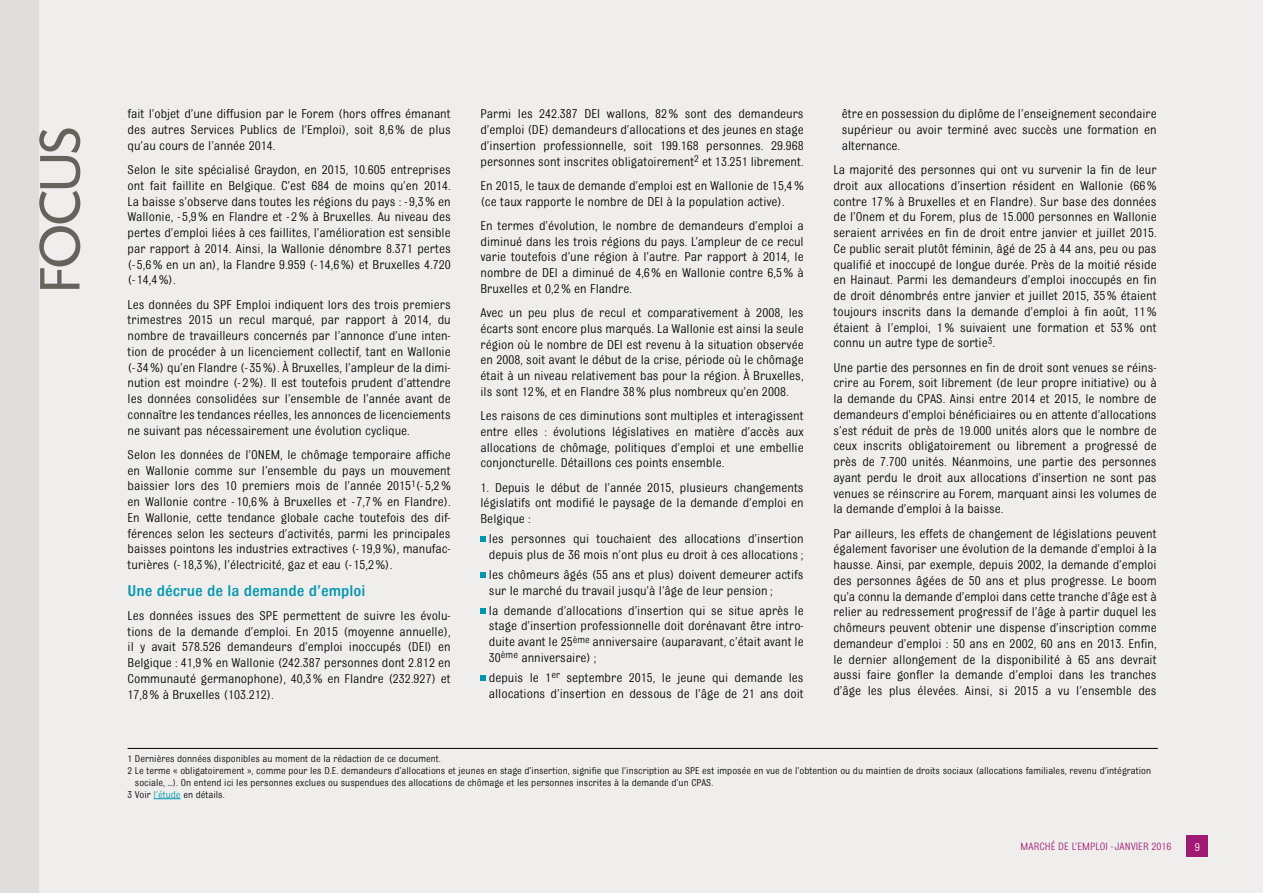
<style>
.page{position:relative;width:1263px;height:893px;background:#fff}
.page>*{position:absolute;margin:0;border:0;box-sizing:border-box;transform-origin:0 0}
.t1{font:60px "Sh Today";color:#65645c}
.t2{font:500 16.5px "Bulldog";color:#0096ae}
.t3{font:13.5px/15.8px "Bulldog";color:#000;text-align:justify}
.t4{font:12px "Bulldog";color:#fff}
.t5{font:11.25px "Bulldog";color:#9f1b73}
.t6{font:10.5px "Bulldog";color:#000}
.s1{color:#0096ae}
</style>
<div class="page">
<div style="left:0;top:0;width:42px;height:893px;background:#dfdedc"></div>
<div style="left:39px;top:0;width:1224px;height:893px;background:#efeeed"></div>
<div style="left:1187px;top:835px;width:21px;height:21px;background:#9f1b73"></div>
<svg style="left:480px;top:536px;width:6px;height:6px"></svg>
<svg style="left:480px;top:572px;width:6px;height:5px"></svg>
<svg style="left:480px;top:608px;width:6px;height:5px"></svg>
<svg style="left:480px;top:675px;width:6px;height:5px"></svg>
<hr style="left:128px;top:748px;width:1030px;height:1px;background:#000">
<svg style="left:154px;top:798px;width:27px;height:1px"></svg>
<h1 class="t1" style="left:29px;top:292px;width:166px;rotate:-90deg">FOCUS</h1>
<p class="t3" style="left:128px;top:106px;width:325px">fait l’objet d’une diffusion par le Forem (hors offres émanant des autres Services Publics de l’Emploi), soit 8,6% de plus qu’au cours de l’année 2014.</p>
<p class="t3" style="left:128px;top:162px;width:325px">Selon le site spécialisé Graydon, en 2015, 10.605 entreprises ont fait faillite en Belgique. C’est 684 de moins qu’en 2014.<br>La baisse s’observe dans toutes les régions du pays : - 9,3% en Wallonie, - 5,9% en Flandre et - 2% à Bruxelles. Au niveau des pertes d’emploi liées à ces faillites, l’amélioration est sensible par rapport à 2014. Ainsi, la Wallonie dénombre 8.371 pertes (- 5,6% en un an), la Flandre 9.959 (- 14,6%) et Bruxelles 4.720 (- 14,4%).</p>
<p class="t3" style="left:128px;top:296px;width:325px">Les données du SPF Emploi indiquent lors des trois premiers trimestres 2015 un recul marqué, par rapport à 2014, du nombre de travailleurs concernés par l’annonce d’une inten&shy;tion de procéder à un licenciement collectif, tant en Wallonie (- 34%) qu’en Flandre (- 35%). À Bruxelles, l’ampleur de la dimi&shy;nution est moindre (- 2%). Il est toutefois prudent d’attendre les données consolidées sur l’ensemble de l’année avant de connaître les tendances réelles, les annonces de licenciements ne suivant pas nécessairement une évolution cyclique.</p>
<p class="t3" style="left:128px;top:447px;width:325px">Selon les données de l’ONEM, le chômage temporaire affiche en Wallonie comme sur l’ensemble du pays un mouvement baissier lors des 10 premiers mois de l’année 2015<sup>1</sup>(- 5,2% en Wallonie contre - 10,6% à Bruxelles et - 7,7% en Flandre).<br>En Wallonie, cette tendance globale cache toutefois des dif&shy;férences selon les secteurs d’activités, parmi les principales baisses pointons les industries extractives (- 19,9%), manufac&shy;turières (- 18,3%), l’électricité, gaz et eau (- 15,2%).</p>
<p class="t2" style="left:128px;top:582px;width:239px">Une décrue de la demande d’emploi</p>
<p class="t3" style="left:128px;top:607px;width:325px">Les données issues des SPE permettent de suivre les évolu&shy;tions de la demande d’emploi. En 2015 (moyenne annuelle), il y avait 578.526 demandeurs d’emploi inoccupés (DEI) en Belgique : 41,9% en Wallonie (242.387 personnes dont 2.812 en Communauté germanophone), 40,3% en Flandre (232.927) et 17,8% à Bruxelles (103.212).</p>
<p class="t3" style="left:480px;top:106px;width:325px">Parmi les 242.387 DEI wallons, 82% sont des demandeurs d’emploi (DE) demandeurs d’allocations et des jeunes en stage d’insertion professionnelle, soit 199.168 personnes. 29.968 personnes sont inscrites obligatoirement<sup>2</sup> et 13.251 librement.</p>
<p class="t3" style="left:480px;top:177px;width:325px">En 2015, le taux de demande d’emploi est en Wallonie de 15,4% (ce taux rapporte le nombre de DEI à la population active).</p>
<p class="t3" style="left:480px;top:217px;width:325px">En termes d’évolution, le nombre de demandeurs d’emploi a diminué dans les trois régions du pays. L’ampleur de ce recul varie toutefois d’une région à l’autre. Par rapport à 2014, le nombre de DEI a diminué de 4,6% en Wallonie contre 6,5% à Bruxelles et 0,2% en Flandre.</p>
<p class="t3" style="left:480px;top:305px;width:325px">Avec un peu plus de recul et comparativement à 2008, les écarts sont encore plus marqués. La Wallonie est ainsi la seule région où le nombre de DEI est revenu à la situation observée en 2008, soit avant le début de la crise, période où le chômage était à un niveau relativement bas pour la région. À Bruxelles, ils sont 12%, et en Flandre 38% plus nombreux qu’en 2008.</p>
<p class="t3" style="left:480px;top:408px;width:325px">Les raisons de ces diminutions sont multiples et interagissent entre elles : évolutions législatives en matière d’accès aux allocations de chômage, politiques d’emploi et une embellie conjoncturelle. Détaillons ces points ensemble.</p>
<p class="t3" style="left:480px;top:479px;width:325px">1. Depuis le début de l’année 2015, plusieurs changements législatifs ont modifié le paysage de la demande d’emploi en Belgique :</p>
<p class="t3" style="left:489px;top:531px;width:316px">les personnes qui touchaient des allocations d’insertion depuis plus de 36 mois n’ont plus eu droit à ces allocations ;</p>
<p class="t3" style="left:489px;top:566px;width:316px">les chômeurs âgés (55 ans et plus) doivent demeurer actifs sur le marché du travail jusqu’à l’âge de leur pension ;</p>
<p class="t3" style="left:489px;top:602px;width:316px">la demande d’allocations d’insertion qui se situe après le stage d’insertion professionnelle doit dorénavant être intro&shy;duite avant le 25<sup>ème</sup> anniversaire (auparavant, c’était avant le 30<sup>ème</sup> anniversaire) ;</p>
<p class="t3" style="left:489px;top:669px;width:316px">depuis le 1<sup>er</sup> septembre 2015, le jeune qui demande les allocations d’insertion en dessous de l’âge de 21 ans doit</p>
<p class="t3" style="left:842px;top:106px;width:316px">être en possession du diplôme de l’enseignement secondaire supérieur ou avoir terminé avec succès une formation en alternance.</p>
<p class="t3" style="left:833px;top:162px;width:325px">La majorité des personnes qui ont vu survenir la fin de leur droit aux allocations d’insertion résident en Wallonie (66% contre 17% à Bruxelles et en Flandre). Sur base des données de l’Onem et du Forem, plus de 15.000 personnes en Wallonie seraient arrivées en fin de droit entre janvier et juillet 2015.<br>Ce public serait plutôt féminin, âgé de 25 à 44 ans, peu ou pas qualifié et inoccupé de longue durée. Près de la moitié réside en Hainaut. Parmi les demandeurs d’emploi inoccupés en fin de droit dénombrés entre janvier et juillet 2015, 35% étaient toujours inscrits dans la demande d’emploi à fin août, 11% étaient à l’emploi, 1% suivaient une formation et 53% ont connu un autre type de sortie<sup>3</sup>.</p>
<p class="t3" style="left:833px;top:359px;width:325px">Une partie des personnes en fin de droit sont venues se réins&shy;crire au Forem, soit librement (de leur propre initiative) ou à la demande du CPAS. Ainsi entre 2014 et 2015, le nombre de demandeurs d’emploi bénéficiaires ou en attente d’allocations s’est réduit de près de 19.000 unités alors que le nombre de ceux inscrits obligatoirement ou librement a progressé de près de 7.700 unités. Néanmoins, une partie des personnes ayant perdu le droit aux allocations d’insertion ne sont pas venues se réinscrire au Forem, marquant ainsi les volumes de la demande d’emploi à la baisse.</p>
<p class="t3" style="left:833px;top:525px;width:325px">Par ailleurs, les effets de changement de législations peuvent également favoriser une évolution de la demande d’emploi à la hausse. Ainsi, par exemple, depuis 2002, la demande d’emploi des personnes âgées de 50 ans et plus progresse. Le boom qu’a connu la demande d’emploi dans cette tranche d’âge est à relier au redressement progressif de l’âge à partir duquel les chômeurs peuvent obtenir une dispense d’inscription comme demandeur d’emploi : 50 ans en 2002, 60 ans en 2013. Enfin, le dernier allongement de la disponibilité à 65 ans devrait aussi faire gonfler la demande d’emploi dans les tranches d’âge les plus élevées. Ainsi, si 2015 a vu l’ensemble des</p>
<p class="t6" style="left:128px;top:753px;width:315px">1 Dernières données disponibles au moment de la rédaction de ce document.</p>
<p class="t6" style="left:128px;top:765px;width:1025px">2 Le terme « obligatoirement », comme pour les D.E. demandeurs d’allocations et jeunes en stage d’insertion, signifie que l’inscription au SPE est imposée en vue de l’obtention ou du maintien de droits sociaux (allocations familiales, revenu d’intégration</p>
<p class="t6" style="left:135px;top:777px;width:580px">sociale, …). On entend ici les personnes exclues ou suspendues des allocations de chômage et les personnes inscrites à la demande d’un CPAS.</p>
<p class="t6" style="left:128px;top:789px;width:99px">3 Voir <span class="s1">l’étude</span> en détails.</p>
<p class="t5" style="left:1020px;top:840px;width:153px">MARCHÉ DE L’EMPLOI - JANVIER 2016</p>
<p class="t4" style="left:1195px;top:841px;width:7px">9</p>
</div>
